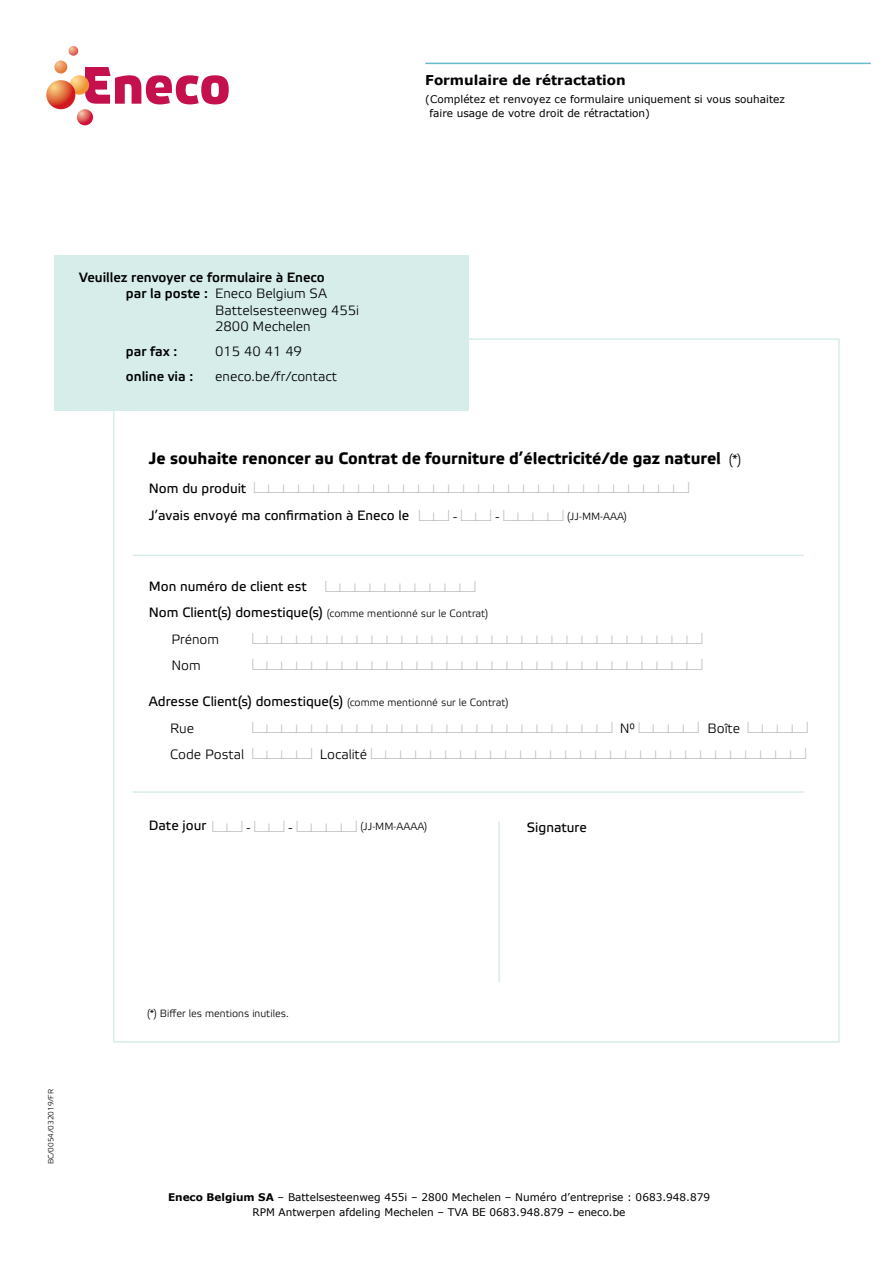
<style>
.page{position:relative;width:893px;height:1263px;background:#fff}
.page>*{position:absolute;margin:0;border:0;box-sizing:border-box;transform-origin:0 0}
.t1{font:700 16.5px "Etelka Text";color:#000}
.t2{font:15px/26.5px "Border";color:#bcbec0;text-align:right}
.t3{font:13.5px "Etelka Text";color:#000}
.t4{font:300 13.5px "Etelka";color:#000}
.t5{font:500 13.5px "Etelka";color:#000}
.t6{font:700 13.5px "Verdana";color:#000}
.t7{font:10.5px/13.5px "Verdana";color:#000}
.t8{font:300 10.5px "Etelka";color:#000}
.t9{font:300 7.5px "Etelka";color:#000}
.s1{font-weight:500}
.s2{font-family:"Etelka";font-weight:300;font-size:13.5px}
.s3{font-family:"Etelka Text";font-size:13.5px;color:#000}
.s4{font-family:"Border";font-size:15px;color:#bcbec0}
.s5{font-family:"Minion Pro";font-size:15px}
.s6{font-family:"Etelka";font-weight:300;font-size:10.5px}
.s7{font-family:"Etelka Text";font-weight:400;font-size:13.5px}
.s8{font-family:"Etelka";font-weight:300;font-size:13.5px;color:#000}
.s9{font-family:"Border";font-weight:400;font-size:15px;color:#bcbec0}
.s10{font-family:"Minion Pro";font-weight:400;font-size:15px}
.s11{font-weight:700}
</style>
<div class="page">
<hr style="left:425px;top:63px;width:446px;height:1px;background:#67bccc">
<div style="left:54px;top:256px;width:415px;height:155px;background:#d6edea"></div>
<hr style="left:133px;top:555px;width:671px;height:1px;background:#d6edea">
<hr style="left:498px;top:821px;width:2px;height:161px;background:#d6edea">
<hr style="left:133px;top:791px;width:671px;height:2px;background:#d6edea">
<svg style="left:85px;top:67px;width:144px;height:37px"></svg>
<svg style="left:70px;top:75px;width:19px;height:20px"></svg>
<svg style="left:46px;top:80px;width:29px;height:29px"></svg>
<svg style="left:77px;top:109px;width:16px;height:16px"></svg>
<svg style="left:54px;top:46px;width:24px;height:27px"></svg>
<p class="t5" style="left:79px;top:269px;width:247px">Veuillez renvoyer ce formulaire à Eneco</p>
<p class="t4" style="left:126px;top:285px;width:203px"><span class="s1">par la poste :</span> Eneco Belgium SA</p>
<p class="t4" style="left:215px;top:302px;width:146px">Battelsesteenweg 455i</p>
<p class="t4" style="left:215px;top:318px;width:97px">2800 Mechelen</p>
<p class="t5" style="left:126px;top:343px;width:53px">par fax :</p>
<p class="t4" style="left:215px;top:343px;width:88px">015 40 41 49</p>
<p class="t5" style="left:126px;top:368px;width:69px">online via :</p>
<p class="t4" style="left:215px;top:368px;width:123px">eneco.be/fr/contact</p>
<p class="t6" style="left:425px;top:71px;width:202px">Formulaire de rétractation</p>
<p class="t7" style="left:429px;top:93px;width:357px;text-indent:-4px">(Complétez et renvoyez ce formulaire uniquement si vous souhaitez faire usage de votre droit de rétractation)</p>
<h1 class="t1" style="left:149px;top:448px;width:594px">Je souhaite renoncer au Contrat de fourniture d’électricité/de gaz naturel <span class="s2">(*)</span></h1>
<h2 class="t2" style="left:149px;top:475px;width:542px"><span class="s3">Nom du produit</span> 12222222222222222222222222223</h2>
<p class="t3" style="left:149px;top:507px;width:480px">J’avais envoyé ma confirmation à Eneco le <span class="s4">13</span> <span class="s5">-</span> <span class="s4">13</span> <span class="s5">-</span> <span class="s4">1223</span> <span class="s6">(JJ-MM-AAA)</span></p>
<p class="t3" style="left:149px;top:578px;width:328px">Mon numéro de client est <span class="s4">1222222223</span></p>
<p class="t8" style="left:149px;top:607px;width:341px"><span class="s7">Nom Client(s) domestique(s)</span> (comme mentionné sur le Contrat)</p>
<p class="t4" style="left:171px;top:631px;width:49px">Prénom</p>
<h2 class="t2" style="left:252px;top:625px;width:451px">122222222222222222222222222223</h2>
<p class="t4" style="left:171px;top:657px;width:31px">Nom</p>
<h2 class="t2" style="left:252px;top:652px;width:451px">122222222222222222222222222223</h2>
<p class="t3" style="left:149px;top:693px;width:361px">Adresse Client(s) domestique(s) <span class="s6">(comme mentionné sur le Contrat)</span></p>
<p class="t4" style="left:170px;top:720px;width:25px">Rue</p>
<h2 class="t2" style="left:170px;top:714px;width:639px">122222222222222222222223 <span class="s8">N°</span> 1223 <span class="s8">Boîte</span> 1223<br><span class="s8">Code Postal</span> 1223 <span class="s8">Localité</span> 12222222222222222222222222223</h2>
<p class="t8" style="left:149px;top:820px;width:280px"><span class="s7">Date jour</span> <span class="s9">13</span> <span class="s10">-</span> <span class="s9">13</span> <span class="s10">-</span> <span class="s9">1223</span> (JJ-MM-AAAA)</p>
<p class="t3" style="left:527px;top:819px;width:61px">Signature</p>
<p class="t9" style="left:46px;top:1164px;width:77px;rotate:-90deg">BC/0054/032019/FR</p>
<p class="t8" style="left:147px;top:1007px;width:143px">(*) Biffer les mentions inutiles.</p>
<p class="t7" style="left:168px;top:1189px;width:543px;line-height:15px;text-align:center"><span class="s11">Eneco Belgium SA</span> – Battelsesteenweg 455i – 2800 Mechelen – Numéro d’entreprise : 0683.948.879<br>RPM Antwerpen afdeling Mechelen – TVA BE 0683.948.879 – eneco.be</p>
</div>
